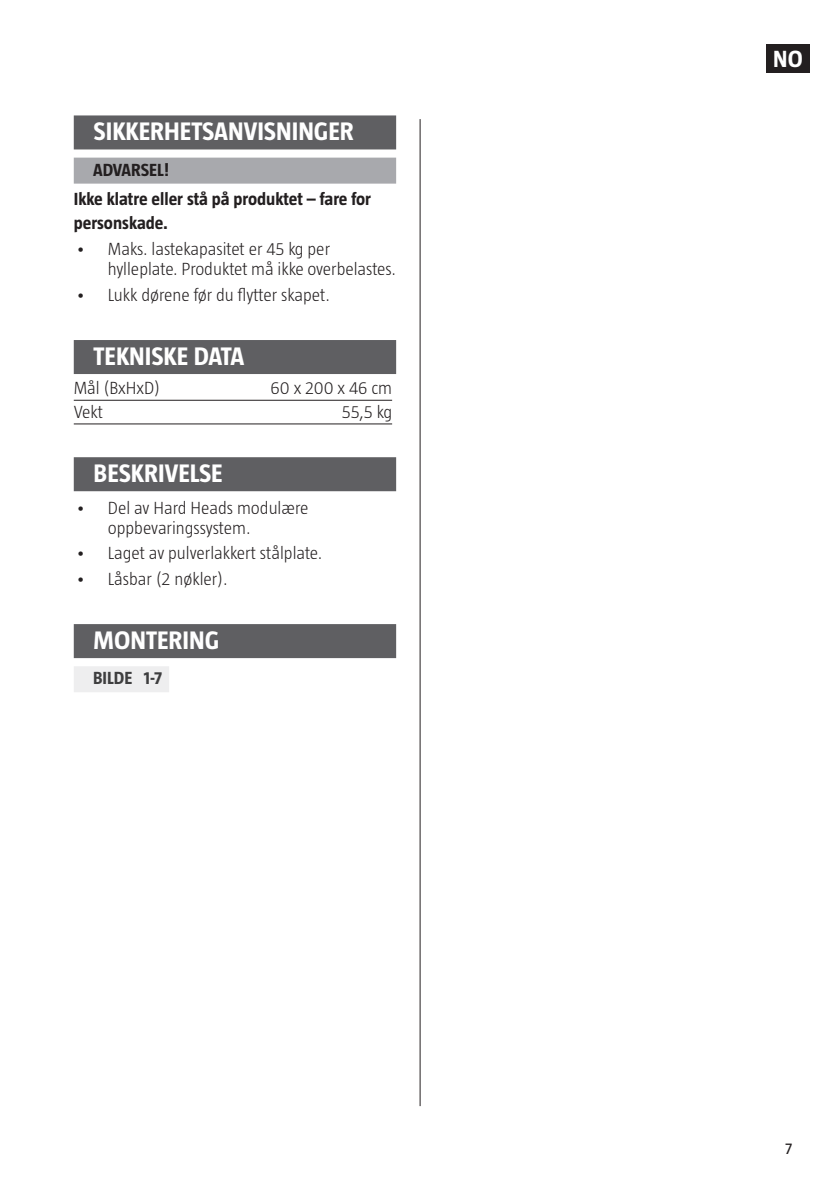
<style>
.page{position:relative;width:840px;height:1191px;background:#fff}
.page>*{position:absolute;margin:0;border:0;box-sizing:border-box;transform-origin:0 0}
.t1{font:700 26px "Taz";color:#fff}
.t2{font:700 24px "Taz";color:#fff}
.t3{font:300 18px/20px "Taz";color:#231f20}
.t4{font:700 18px/29.6px "Taz";color:#231f20}
.t5{font:700 18px "Taz";color:#3e3e3f}
.t6{font:16px "Taz";color:#231f20}
</style>
<div class="page">
<div style="left:765px;top:44px;width:43px;height:28px;background:#231f20"></div>
<hr style="left:419px;top:119px;width:1px;height:987px;background:#231f20">
<div style="left:74px;top:115px;width:322px;height:34px;background:#5f5f62"></div>
<div style="left:74px;top:158px;width:322px;height:26px;background:#a8a9ad"></div>
<div style="left:74px;top:340px;width:322px;height:34px;background:#5f5f62"></div>
<hr style="left:74px;top:400px;width:318px;height:1px;background:#231f20">
<hr style="left:74px;top:423px;width:318px;height:1px;background:#231f20">
<div style="left:74px;top:457px;width:322px;height:34px;background:#5f5f62"></div>
<div style="left:74px;top:624px;width:322px;height:34px;background:#5f5f62"></div>
<div style="left:74px;top:666px;width:95px;height:26px;background:#eeeeef"></div>
<h1 class="t1" style="left:94px;top:117px;width:261px">SIKKERHETSANVISNINGER</h1>
<p class="t4" style="left:74px;top:155px;width:298px;text-indent:19px">ADVARSEL!<br>Ikke klatre eller stå på produktet – fare for</p>
<p class="t4" style="left:74px;top:208px;width:96px">personskade.</p>
<p class="t3" style="left:108px;top:239px;width:290px;text-indent:-32px">• Maks. lastekapasitet er 45 kg per hylleplate. Produktet må ikke overbelastes.</p>
<p class="t3" style="left:76px;top:284px;width:255px">• Lukk dørene før du flytter skapet.</p>
<h1 class="t1" style="left:94px;top:341px;width:152px">TEKNISKE DATA</h1>
<p class="t3" style="left:74px;top:378px;width:88px">Mål (BxHxD)</p>
<p class="t3" style="left:270px;top:378px;width:123px">60 x 200 x 46 cm</p>
<p class="t3" style="left:74px;top:402px;width:31px">Vekt</p>
<p class="t3" style="left:341px;top:402px;width:52px">55,5 kg</p>
<h1 class="t1" style="left:94px;top:459px;width:130px">BESKRIVELSE</h1>
<p class="t3" style="left:108px;top:497px;width:202px;text-indent:-32px">• Del av Hard Heads modulære oppbevaringssystem.</p>
<p class="t3" style="left:76px;top:543px;width:248px">• Laget av pulverlakkert stålplate.</p>
<p class="t3" style="left:76px;top:568px;width:153px">• Låsbar (2 nøkler).</p>
<h1 class="t1" style="left:94px;top:625px;width:127px">MONTERING</h1>
<p class="t5" style="left:93px;top:668px;width:71px">BILDE 1-7</p>
<h2 class="t2" style="left:772px;top:45px;width:31px">NO</h2>
<p class="t6" style="left:784px;top:1139px;width:9px">7</p>
</div>
